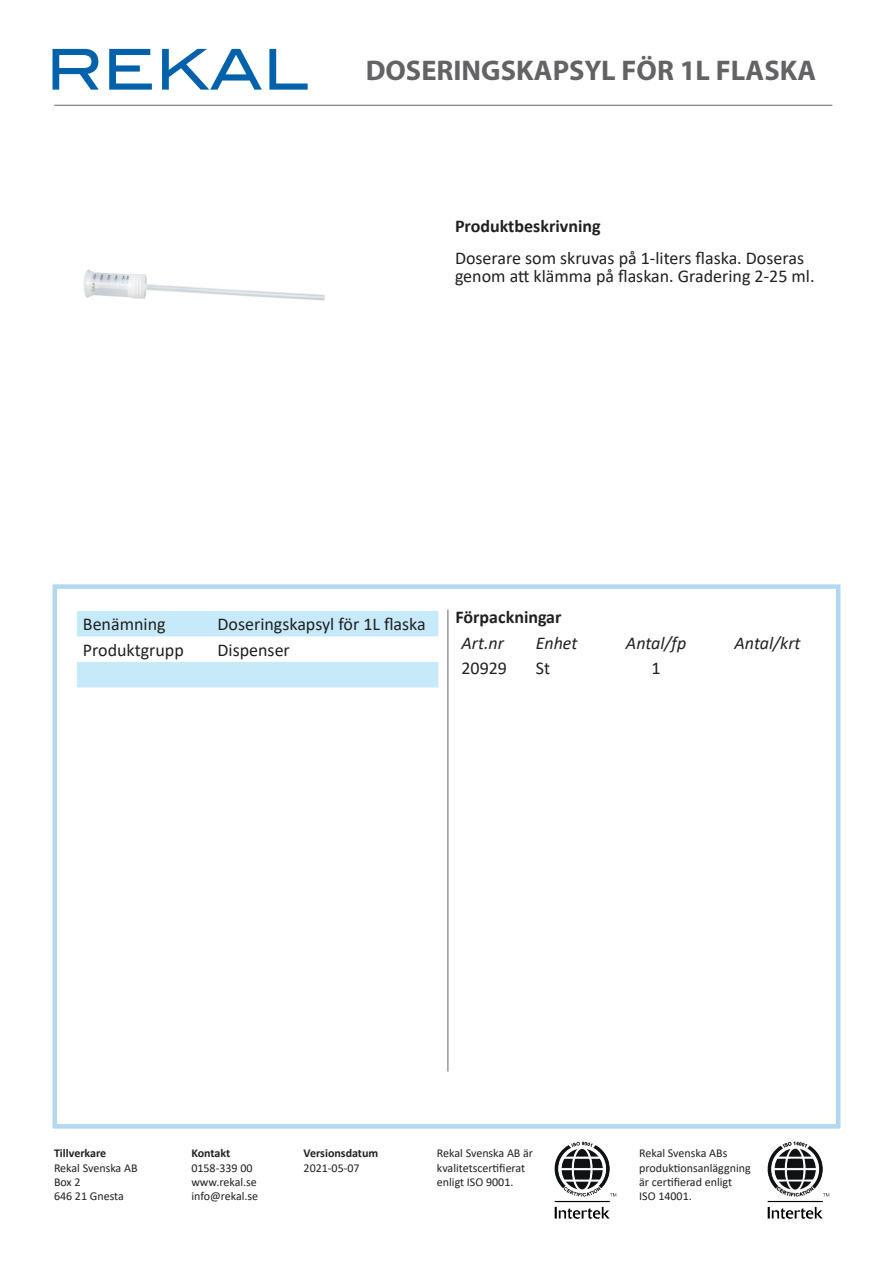
<style>
.page{position:relative;width:893px;height:1263px;background:#fff}
.page>*{position:absolute;margin:0;border:0;box-sizing:border-box;transform-origin:0 0}
.t1{font:700 28.5px "Myriad Pro";color:#636366}
.t2{font:18px/18px "Calibri";color:#231f20}
.t3{font:700 18px "Calibri";color:#231f20}
.t4{font:italic 18px "Calibri";color:#231f20}
.t5{font:12px/14.4px "Calibri";color:#231f20}
.t6{font:700 12px "Calibri";color:#231f20}
</style>
<div class="page">
<div style="left:52px;top:584px;width:788px;height:544px;border:4px solid #b2d7f1"></div>
<img style="left:83px;top:269px;width:242px;height:32px">
<hr style="left:54px;top:105px;width:778px;height:1px;background:#636366">
<hr style="left:447px;top:609px;width:1px;height:462px;background:#636366">
<svg style="left:77px;top:611px;width:361px;height:76px"></svg>
<svg style="left:53px;top:49px;width:46px;height:41px"></svg>
<svg style="left:109px;top:49px;width:43px;height:41px"></svg>
<svg style="left:162px;top:49px;width:100px;height:41px"></svg>
<svg style="left:269px;top:49px;width:39px;height:41px"></svg>
<img style="left:767px;top:1141px;width:63px;height:78px">
<img style="left:554px;top:1141px;width:63px;height:78px">
<h1 class="t1" style="left:366px;top:52px;width:452px">DOSERINGSKAPSYL FÖR 1L FLASKA</h1>
<h2 class="t3" style="left:455px;top:213px;width:147px">Produktbeskrivning</h2>
<h2 class="t2" style="left:455px;top:248px;width:361px">Doserare som skruvas på 1-liters flaska. Doseras genom att klämma på flaskan. Gradering 2-25 ml.</h2>
<h2 class="t2" style="left:83px;top:615px;width:84px">Benämning</h2>
<h2 class="t2" style="left:218px;top:615px;width:210px">Doseringskapsyl för 1L flaska</h2>
<h2 class="t2" style="left:83px;top:640px;width:102px">Produktgrupp</h2>
<h2 class="t2" style="left:218px;top:640px;width:74px">Dispenser</h2>
<h2 class="t3" style="left:455px;top:604px;width:108px">Förpackningar</h2>
<h2 class="t4" style="left:461px;top:630px;width:44px">Art.nr</h2>
<h2 class="t4" style="left:536px;top:630px;width:43px">Enhet</h2>
<h2 class="t4" style="left:626px;top:630px;width:62px">Antal/fp</h2>
<h2 class="t4" style="left:734px;top:630px;width:68px">Antal/krt</h2>
<h2 class="t2" style="left:461px;top:659px;width:47px">20929</h2>
<h2 class="t2" style="left:536px;top:659px;width:16px">St</h2>
<h2 class="t2" style="left:652px;top:659px;width:11px">1</h2>
<p class="t6" style="left:54px;top:1145px;width:54px">Tillverkare</p>
<p class="t5" style="left:54px;top:1160px;width:85px">Rekal Svenska AB<br>Box 2<br>646 21 Gnesta</p>
<p class="t6" style="left:191px;top:1145px;width:40px">Kontakt</p>
<p class="t5" style="left:191px;top:1160px;width:68px">0158-339 00 www.rekal.se info@rekal.se</p>
<p class="t6" style="left:304px;top:1145px;width:76px">Versionsdatum</p>
<p class="t5" style="left:304px;top:1160px;width:58px">2021-05-07</p>
<p class="t5" style="left:437px;top:1146px;width:98px">Rekal Svenska AB är kvalitetscertifierat enligt ISO 9001.</p>
<p class="t5" style="left:639px;top:1146px;width:113px">Rekal Svenska ABs produktionsanläggning är certifierad enligt<br>ISO 14001.</p>
</div>
